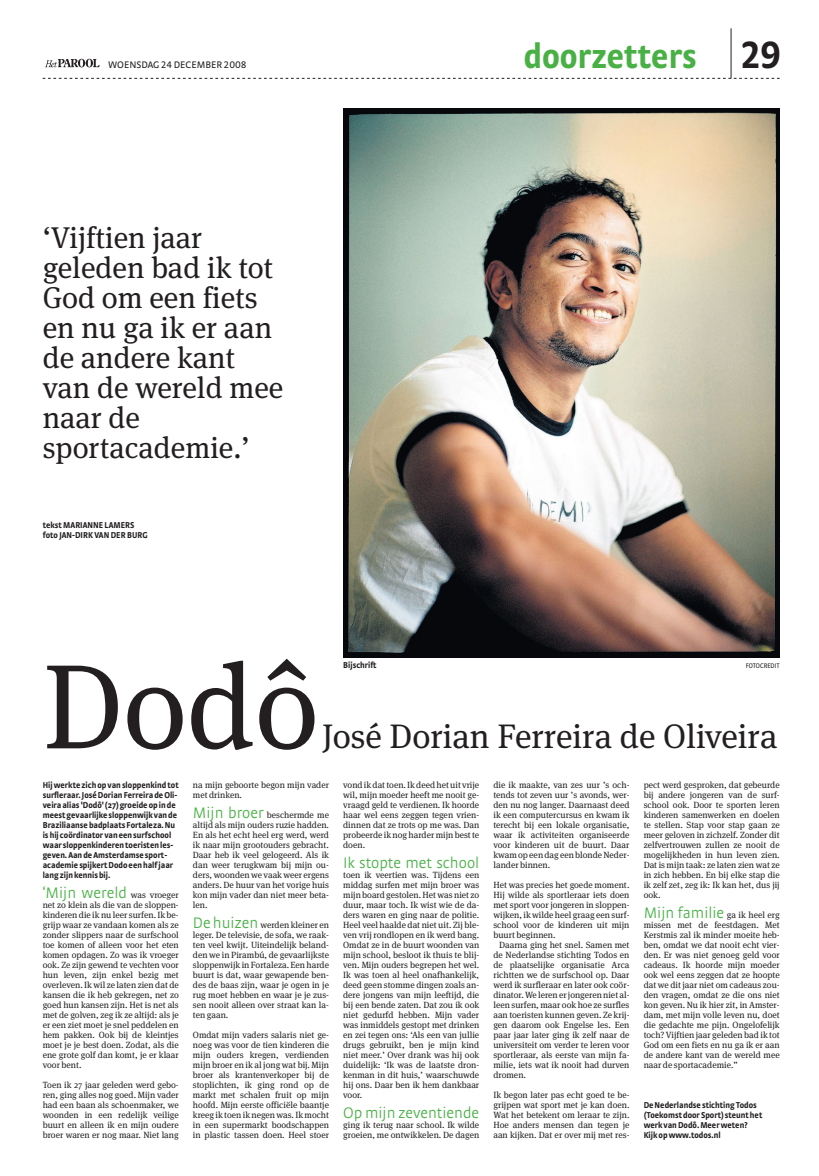
<style>
.page{position:relative;width:819px;height:1176px;background:#fff}
.page>*{position:absolute;margin:0;border:0;box-sizing:border-box;transform-origin:0 0}
.t1{font:120px "Meta Serif";color:#231f20}
.t2{font:700 36px "Strada Cond";color:#49b045}
.t3{font:34px "Meta Serif";color:#231f20}
.t4{font:30px/30px "Meta Serif";color:#231f20}
.t5{font:300 16px "Strada";color:#49b045}
.t6{font:10px "Strada TF";color:#231f20}
.t7{font:9px/10px "Meta Serif";color:#231f20;text-align:justify}
.t8{font:700 9px/10px "Strada Cond";color:#231f20}
.t9{font:7px "Strada Cond";color:#231f20}
.s1{font-family:"Strada Cond TF";font-size:40px;color:#231f20}
.s2{font-family:"Meta Serif";font-weight:400;font-size:9px;color:#231f20}
.s3{font-family:"Strada";font-weight:300;font-size:16px;color:#49b045}
</style>
<div class="page">
<hr style="left:731px;top:28px;width:1px;height:50px;background:#231f20">
<svg style="left:43px;top:78px;width:737px;height:1px"></svg>
<svg style="left:45px;top:59px;width:55px;height:8px"></svg>
<img style="left:343px;top:109px;width:437px;height:548px">
<p class="t6" style="left:108px;top:61px;width:140px">WOENSDAG 24 DECEMBER 2008</p>
<h3 class="t4" style="left:43px;top:225px;width:242px">‘Vijftien jaar geleden bad ik tot<br>God om een fiets en nu ga ik er aan de andere kant van de wereld mee naar de sportacademie.’</h3>
<p class="t8" style="left:43px;top:521px;width:106px">tekst MARIANNE LAMERS foto JAN-DIRK VAN DER BURG</p>
<h2 class="t2" style="left:524px;top:43px;width:258px">doorzetters <span class="s1">29</span></h2>
<h1 class="t1" style="left:43px;top:662px;width:278px">Dodô</h1>
<p class="t8" style="left:343px;top:661px;width:35px">Bijschrift</p>
<p class="t9" style="left:746px;top:663px;width:35px">FOTOCREDIT</p>
<h3 class="t3" style="left:322px;top:724px;width:457px">José Dorian Ferreira de Oliveira</h3>
<p class="t8" style="left:43px;top:781px;width:138px">Hij werkte zich op van sloppenkind tot surfleraar. José Dorian Ferreira de Oli&shy;veira alias 'Dodô' (27)groeide op in de meest gevaarlijke sloppenwijk van de Braziliaanse badplaats Fortaleza. Nu is hij coördinator van een surfschool waar sloppenkinderen toeristen les&shy;geven. Aan de Amsterdamse sport&shy;academie spijkert Dodo een half jaar lang zijn kennis bij.</p>
<h3 class="t5" style="left:43px;top:887px;width:138px">‘Mijn wereld <span class="s2">was vroeger</span></h3>
<p class="t7" style="left:43px;top:901px;width:138px">net zo klein als die van de sloppen&shy;kinderen die ik nu leer surfen. Ik be&shy;grijp waar ze vandaan komen als ze zonder slippers naar de surfschool toe komen of alleen voor het eten komen opdagen. Zo was ik vroeger ook. Ze zijn gewend te vechten voor hun leven, zijn enkel bezig met overleven. Ik wil ze laten zien dat de kansen die ik heb gekregen, net zo goed hun kansen zijn. Het is net als met de golven, zeg ik ze altijd: als je er een ziet moet je snel peddelen en hem pakken. Ook bij de kleintjes moet je je best doen. Zodat, als die ene grote golf dan komt, je er klaar voor bent.</p>
<p class="t7" style="left:43px;top:1081px;width:138px">Toen ik 27 jaar geleden werd gebo&shy;ren, ging alles nog goed. Mijn vader had een baan als schoenmaker, we woonden in een redelijk veilige buurt en alleen ik en mijn oudere broer waren er nog maar. Niet lang</p>
<p class="t7" style="left:193px;top:781px;width:138px">na mijn geboorte begon mijn vader met drinken.</p>
<p class="t7" style="left:193px;top:811px;width:138px"><span class="s3">Mijn broer</span> beschermde me altijd als mijn ouders ruzie hadden.<br>En als het echt heel erg werd, werd ik naar mijn grootouders gebracht.<br>Daar heb ik veel gelogeerd. Als ik dan weer terugkwam bij mijn ou&shy;ders, woonden we vaak weer ergens anders. De huur van het vorige huis kon mijn vader dan niet meer beta&shy;len.</p>
<p class="t7" style="left:193px;top:921px;width:138px"><span class="s3">De huizen</span> werden kleiner en leger. De televisie, de sofa, we raak&shy;ten veel kwijt. Uiteindelijk beland&shy;den we in Pirambú, de gevaarlijkste sloppenwijk in Fortaleza. Een harde buurt is dat, waar gewapende ben&shy;des de baas zijn, waar je ogen in je rug moet hebben en waar je je zus&shy;sen nooit alleen over straat kan la&shy;ten gaan.</p>
<p class="t7" style="left:193px;top:1031px;width:138px">Omdat mijn vaders salaris niet ge&shy;noeg was voor de tien kinderen die mijn ouders kregen, verdienden mijn broer en ik al jong wat bij. Mijn broer als krantenverkoper bij de stoplichten, ik ging rond op de markt met schalen fruit op mijn hoofd. Mijn eerste officiële baantje kreeg ik toen ik negen was. Ik mocht in een supermarkt boodschappen in plastic tassen doen. Heel stoer</p>
<p class="t7" style="left:343px;top:781px;width:138px">vond ik dat toen. Ik deed het uit vrije wil, mijn moeder heeft me nooit ge&shy;vraagd geld te verdienen. Ik hoorde haar wel eens zeggen tegen vrien&shy;dinnen dat ze trots op me was. Dan probeerde ik nog harder mijn best te doen.</p>
<h3 class="t5" style="left:343px;top:857px;width:138px">Ik stopte met school</h3>
<p class="t7" style="left:343px;top:871px;width:138px">toen ik veertien was. Tijdens een middag surfen met mijn broer was mijn board gestolen. Het was niet zo duur, maar toch. Ik wist wie de da&shy;ders waren en ging naar de politie.<br>Heel veel haalde dat niet uit. Zij ble&shy;ven vrij rondlopen en ik werd bang.<br>Omdat ze in de buurt woonden van mijn school, besloot ik thuis te blij&shy;ven. Mijn ouders begrepen het wel.<br>Ik was toen al heel onafhankelijk, deed geen stomme dingen zoals an&shy;dere jongens van mijn leeftijd, die bij een bende zaten. Dat zou ik ook niet gedurfd hebben. Mijn vader was inmiddels gestopt met drinken en zei tegen ons: ‘Als een van jullie drugs gebruikt, ben je mijn kind niet meer.’ Over drank was hij ook duidelijk: ‘Ik was de laatste dron&shy;kenman in dit huis,’ waarschuwde hij ons. Daar ben ik hem dankbaar voor.</p>
<h3 class="t5" style="left:343px;top:1107px;width:138px">Op mijn zeventiende</h3>
<p class="t7" style="left:343px;top:1121px;width:138px">ging ik terug naar school. Ik wilde groeien, me ontwikkelen. De dagen</p>
<p class="t7" style="left:493px;top:781px;width:138px">die ik maakte, van zes uur ’s och&shy;tends tot zeven uur ’s avonds, wer&shy;den nu nog langer. Daarnaast deed ik een computercursus en kwam ik terecht bij een lokale organisatie, waar ik activiteiten organiseerde voor kinderen uit de buurt. Daar kwam op een dag een blonde Neder&shy;lander binnen.</p>
<p class="t7" style="left:493px;top:881px;width:138px">Het was precies het goede moment.<br>Hij wilde als sportleraar iets doen met sport voor jongeren in sloppen&shy;wijken, ik wilde heel graag een surf&shy;school voor de kinderen uit mijn buurt beginnen.</p>
<p class="t7" style="left:493px;top:941px;width:138px;text-indent:6px">Daarna ging het snel. Samen met de Nederlandse stichting Todos en de plaatselijke organisatie Arca richtten we de surfschool op. Daar werd ik surfleraar en later ook coör&shy;dinator. We leren er jongeren niet al&shy;leen surfen, maar ook hoe ze surfles aan toeristen kunnen geven. Ze krij&shy;gen daarom ook Engelse les. Een paar jaar later ging ik zelf naar de universiteit om verder te leren voor sportleraar, als eerste van mijn fa&shy;milie, iets wat ik nooit had durven dromen.</p>
<p class="t7" style="left:493px;top:1091px;width:138px">Ik begon later pas echt goed te be&shy;grijpen wat sport met je kan doen.<br>Wat het betekent om leraar te zijn.<br>Hoe anders mensen dan tegen je aan kijken. Dat er over mij met res-</p>
<p class="t7" style="left:644px;top:781px;width:138px">pect werd gesproken, dat gebeurde bij andere jongeren van de surf&shy;school ook. Door te sporten leren kinderen samenwerken en doelen te stellen. Stap voor stap gaan ze meer geloven in zichzelf. Zonder dit zelfvertrouwen zullen ze nooit de mogelijkheden in hun leven zien.<br>Dat is mijn taak: ze laten zien wat ze in zich hebben. En bij elke stap die ik zelf zet, zeg ik: Ik kan het, dus jij ook.</p>
<h3 class="t5" style="left:644px;top:907px;width:138px">Mijn familie <span class="s2">ga ik heel erg</span></h3>
<p class="t7" style="left:644px;top:921px;width:138px">missen met de feestdagen. Met Kerstmis zal ik minder moeite heb&shy;ben, omdat we dat nooit echt vier&shy;den. Er was niet genoeg geld voor cadeaus. Ik hoorde mijn moeder ook wel eens zeggen dat ze hoopte dat we dit jaar niet om cadeaus zou&shy;den vragen, omdat ze die ons niet kon geven. Nu ik hier zit, in Amster&shy;dam, met mijn volle leven nu, doet die gedachte me pijn. Ongelofelijk toch? Vijftien jaar geleden bad ik tot God om een fiets en nu ga ik er aan de andere kant van de wereld mee naar de sportacademie.”</p>
<p class="t8" style="left:644px;top:1101px;width:120px">De Nederlandse stichting Todos (Toekomst door Sport)steunt het werk van Dodô. Meer weten?<br>Kijk op www.todos.nl</p>
</div>
